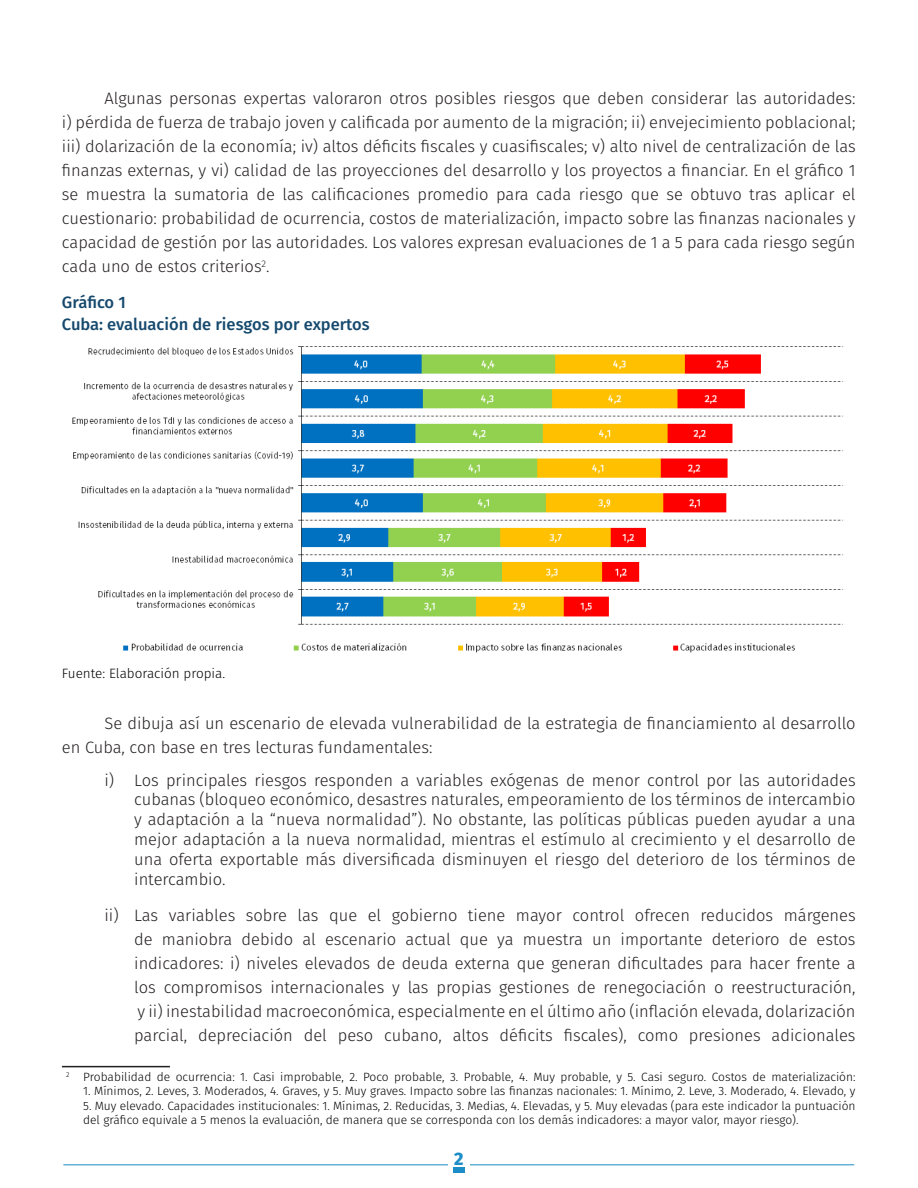
<style>
.page{position:relative;width:918px;height:1188px;background:#fff}
.page>*{position:absolute;margin:0;border:0;box-sizing:border-box;transform-origin:0 0}
.t1{font:800 18px "Fira Sans";color:#1c8dc6}
.Parrafo_inciso_Num{font:300 16.5px/19.8px "Fira Sans";color:#231f20;text-align:justify}
.Parrafo_Nivel_2{font:300 16.5px/24px "Fira Sans";color:#231f20;text-align:justify}
.Titulo_Grafico{font:500 16.5px/22.5px "Fira Sans";color:#15496d}
.Fuentes_y_notas{font:300 13.5px "Fira Sans";color:#000}
.Nota_al_pie_de_pagin{font:300 12px/14.4px "Fira Sans";color:#000}
</style>
<div class="page">
<hr style="left:63px;top:1165px;width:791px;height:1px;background:#1c8dc6">
<div style="left:448px;top:1148px;width:21px;height:24px;background:#fff"></div>
<div style="left:453px;top:1167px;width:12px;height:5px;background:#1c8dc6"></div>
<hr style="left:62px;top:1066px;width:108px;height:1px;background:#231f20">
<img style="left:72px;top:346px;width:771px;height:307px">
<p class="Parrafo_Nivel_2" style="left:62px;top:86px;width:795px;text-indent:43px">Algunas personas expertas valoraron otros posibles riesgos que deben considerar las autoridades: i) pérdida de fuerza de trabajo joven y calificada por aumento de la migración; ii) envejecimiento poblacional; iii) dolarización de la economía; iv) altos déficits fiscales y cuasifiscales; v) alto nivel de centralización de las finanzas externas, y vi) calidad de las proyecciones del desarrollo y los proyectos a financiar. En el gráfico 1 se muestra la sumatoria de las calificaciones promedio para cada riesgo que se obtuvo tras aplicar el cuestionario: probabilidad de ocurrencia, costos de materialización, impacto sobre las finanzas nacionales y capacidad de gestión por las autoridades. Los valores expresan evaluaciones de 1 a 5 para cada riesgo según cada uno de estos criterios<sup>2</sup>.</p>
<p class="Titulo_Grafico" style="left:62px;top:290px;width:309px">Gráfico 1<br>Cuba: evaluación de riesgos por expertos</p>
<p class="Fuentes_y_notas" style="left:62px;top:664px;width:165px">Fuente: Elaboración propia.</p>
<p class="Parrafo_Nivel_2" style="left:62px;top:711px;width:795px;text-indent:43px">Se dibuja así un escenario de elevada vulnerabilidad de la estrategia de financiamiento al desarrollo en Cuba, con base en tres lecturas fundamentales:</p>
<p class="Parrafo_inciso_Num" style="left:134px;top:770px;width:723px;text-indent:-30px">i) Los principales riesgos responden a variables exógenas de menor control por las autoridades cubanas (bloqueo económico, desastres naturales, empeoramiento de los términos de intercambio y adaptación a la “nueva normalidad”). No obstante, las políticas públicas pueden ayudar a una mejor adaptación a la nueva normalidad, mientras el estímulo al crecimiento y el desarrollo de una oferta exportable más diversificada disminuyen el riesgo del deterioro de los términos de intercambio.</p>
<p class="Parrafo_inciso_Num" style="left:134px;top:904px;width:723px;line-height:24px;text-indent:-30px">ii) Las variables sobre las que el gobierno tiene mayor control ofrecen reducidos márgenes de maniobra debido al escenario actual que ya muestra un importante deterioro de estos indicadores: i) niveles elevados de deuda externa que generan dificultades para hacer frente a los compromisos internacionales y las propias gestiones de renegociación o reestructuración, y ii) inestabilidad macroeconómica, especialmente en el último año (inflación elevada, dolarización parcial, depreciación del peso cubano, altos déficits fiscales), como presiones adicionales</p>
<p class="Nota_al_pie_de_pagin" style="left:66px;top:1070px;width:791px"><sup>2</sup> Probabilidad de ocurrencia: 1. Casi improbable, 2. Poco probable, 3. Probable, 4. Muy probable, y 5. Casi seguro. Costos de materialización:</p>
<p class="Nota_al_pie_de_pagin" style="left:83px;top:1084px;width:774px">1. Mínimos, 2. Leves, 3. Moderados, 4. Graves, y 5. Muy graves. Impacto sobre las finanzas nacionales: 1. Mínimo, 2. Leve, 3. Moderado, 4. Elevado, y</p>
<p class="Nota_al_pie_de_pagin" style="left:83px;top:1098px;width:774px">5. Muy elevado. Capacidades institucionales: 1. Mínimas, 2. Reducidas, 3. Medias, 4. Elevadas, y 5. Muy elevadas (para este indicador la puntuación del gráfico equivale a 5 menos la evaluación, de manera que se corresponda con los demás indicadores: a mayor valor, mayor riesgo).</p>
<p class="t1" style="left:454px;top:1143px;width:11px">2</p>
</div>
